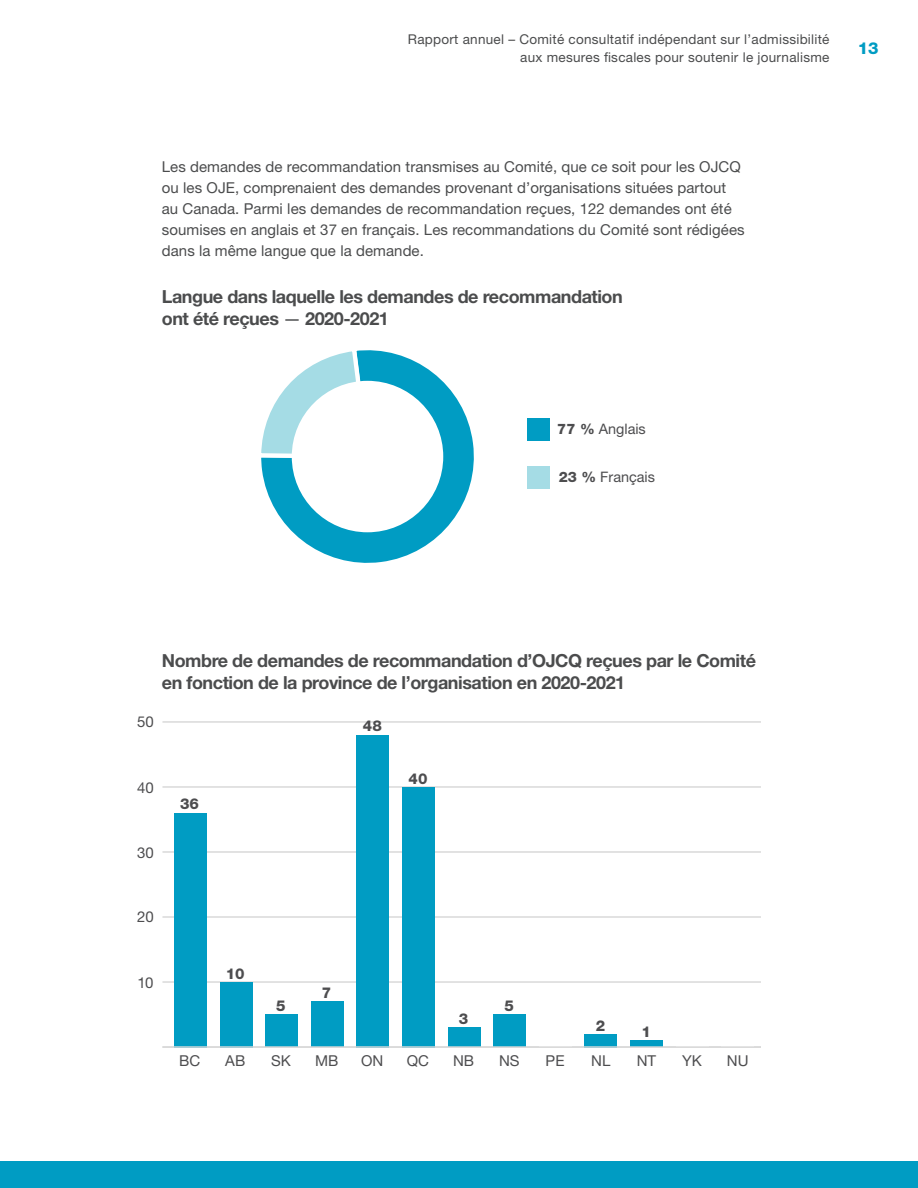
<style>
.page{position:relative;width:918px;height:1188px;background:#fff}
.page>*{position:absolute;margin:0;border:0;box-sizing:border-box;transform-origin:0 0}
.t1{font:700 18px/21.6px "Helvetica Neue LT Std";letter-spacing:-.025em;color:#4b4c4d}
.t2{font:800 16.5px "Helvetica Neue LT Std";color:#009cc3}
.Paragraph{font:15px/21px "Helvetica Neue LT Std";letter-spacing:.005em;color:#4b4c4d}
.t3{font:15px "Helvetica Neue LT Std";color:#4d4d4f}
.t4{font:800 15px "Helvetica Neue LT Std";color:#4d4d4f}
.t5{font:14.4px "Helvetica Neue LT Std";color:#4d4d4f}
.t6{font:13.5px/18px "Helvetica Neue LT Std";letter-spacing:.02em;color:#4b4c4d;text-align:right}
.s1{font-weight:400}
.s2{font-weight:800}
</style>
<div class="page">
<div style="left:0;top:1161px;width:918px;height:27px;background:#009cc3"></div>
<svg style="left:261px;top:350px;width:213px;height:213px"></svg>
<svg style="left:261px;top:350px;width:112px;height:112px"></svg>
<div style="left:528px;top:467px;width:22px;height:22px;background:#a5dce5"></div>
<div style="left:528px;top:418px;width:22px;height:22px;background:#009cc3"></div>
<div style="left:292px;top:381px;width:151px;height:151px;background:#fff;border-radius:50%"></div>
<hr style="left:162px;top:981px;width:599px;height:2px;background:#d9d9d9">
<hr style="left:162px;top:916px;width:599px;height:2px;background:#d9d9d9">
<hr style="left:162px;top:851px;width:599px;height:2px;background:#d9d9d9">
<hr style="left:162px;top:786px;width:599px;height:2px;background:#d9d9d9">
<hr style="left:162px;top:721px;width:599px;height:2px;background:#d9d9d9">
<div style="left:174px;top:813px;width:33px;height:234px;background:#009cc3"></div>
<div style="left:220px;top:982px;width:33px;height:65px;background:#009cc3"></div>
<div style="left:265px;top:1015px;width:33px;height:32px;background:#009cc3"></div>
<div style="left:311px;top:1002px;width:33px;height:45px;background:#009cc3"></div>
<div style="left:357px;top:735px;width:32px;height:312px;background:#009cc3"></div>
<div style="left:402px;top:787px;width:33px;height:260px;background:#009cc3"></div>
<div style="left:448px;top:1028px;width:33px;height:19px;background:#009cc3"></div>
<div style="left:493px;top:1015px;width:33px;height:32px;background:#009cc3"></div>
<div style="left:585px;top:1034px;width:32px;height:13px;background:#009cc3"></div>
<div style="left:630px;top:1041px;width:33px;height:6px;background:#009cc3"></div>
<hr style="left:162px;top:1046px;width:599px;height:2px;background:#d9d9d9">
<p class="t6" style="left:408px;top:30px;width:423px">Rapport annuel – Comité consultatif indépendant sur l’admissibilité aux mesures fiscales pour soutenir le journalisme</p>
<p class="t2" style="left:858px;top:39px;width:22px">13</p>
<p class="Paragraph" style="left:162px;top:156px;width:584px">Les demandes de recommandation transmises au Comité, que ce soit pour les OJCQ ou les OJE, comprenaient des demandes provenant d’organisations situées partout au Canada. Parmi les demandes de recommandation reçues, 122 demandes ont été soumises en anglais et 37 en français. Les recommandations du Comité sont rédigées dans la même langue que la demande.</p>
<h3 class="t1" style="left:162px;top:286px;width:463px">Langue dans laquelle les demandes de recommandation ont été reçues <span class="s1">—</span> 2020-2021</h3>
<p class="t5" style="left:557px;top:420px;width:90px"><span class="s2">77 %</span> Anglais</p>
<p class="t5" style="left:559px;top:468px;width:98px"><span class="s2">23 %</span> Français</p>
<h3 class="t1" style="left:162px;top:650px;width:596px">Nombre de demandes de recommandation d’OJCQ reçues par le Comité en fonction de la province de l’organisation en 2020-2021</h3>
<p class="t3" style="left:137px;top:713px;width:18px">50</p>
<p class="t4" style="left:363px;top:717px;width:20px">48</p>
<p class="t3" style="left:137px;top:778px;width:18px">40</p>
<p class="t3" style="left:137px;top:844px;width:18px">30</p>
<p class="t4" style="left:180px;top:795px;width:20px">36</p>
<p class="t4" style="left:409px;top:769px;width:20px">40</p>
<p class="t3" style="left:137px;top:908px;width:18px">20</p>
<p class="t3" style="left:138px;top:974px;width:17px">10</p>
<p class="t4" style="left:226px;top:964px;width:20px">10</p>
<p class="t4" style="left:276px;top:997px;width:11px">5</p>
<p class="t4" style="left:322px;top:984px;width:11px">7</p>
<p class="t4" style="left:459px;top:1010px;width:11px">3</p>
<p class="t4" style="left:505px;top:996px;width:11px">5</p>
<p class="t4" style="left:596px;top:1017px;width:11px">2</p>
<p class="t4" style="left:642px;top:1023px;width:11px">1</p>
<p class="t3" style="left:179px;top:1052px;width:23px">BC</p>
<p class="t3" style="left:225px;top:1052px;width:21px">AB</p>
<p class="t3" style="left:271px;top:1052px;width:21px">SK</p>
<p class="t3" style="left:315px;top:1052px;width:25px">MB</p>
<p class="t3" style="left:361px;top:1052px;width:24px">ON</p>
<p class="t3" style="left:407px;top:1052px;width:24px">QC</p>
<p class="t3" style="left:453px;top:1052px;width:23px">NB</p>
<p class="t3" style="left:499px;top:1052px;width:22px">NS</p>
<p class="t3" style="left:546px;top:1052px;width:20px">PE</p>
<p class="t3" style="left:591px;top:1052px;width:21px">NL</p>
<p class="t3" style="left:637px;top:1052px;width:21px">NT</p>
<p class="t3" style="left:682px;top:1052px;width:21px">YK</p>
<p class="t3" style="left:727px;top:1052px;width:23px">NU</p>
</div>
